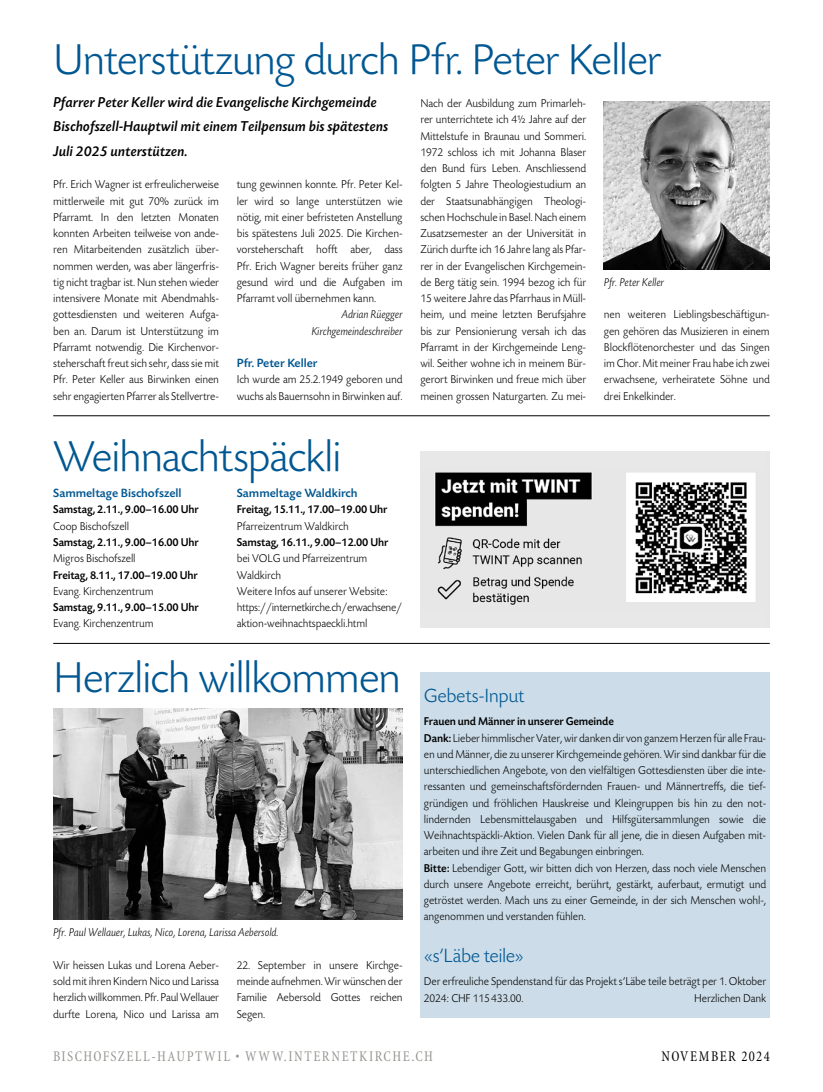
<style>
.page{position:relative;width:823px;height:1092px;background:#fff}
.page>*{position:absolute;margin:0;border:0;box-sizing:border-box;transform-origin:0 0}
.t1{font:300 45px "Today SBOP";letter-spacing:-.035em;color:#005792}
.t2{font:300 20px "Today SBOP";letter-spacing:-.02em;color:#005792}
.t3{font:italic 500 15px/24.4px "Today SBOP";color:#000}
.t4{font:condensed 15px "Minion";letter-spacing:.105em;color:#959490;scale:.95 1}
.t5{font:condensed 15px "Minion";letter-spacing:.095em;color:#000;scale:.95 1}
.t6{font:500 12.5px "Today SBOP";color:#005792}
.t7{font:300 11.88px/16.2px "Today SBOP";letter-spacing:-.01em;color:#000;text-align:justify;scale:.95 1}
.t8{font:500 11.88px "Today SBOP";letter-spacing:-.01em;color:#000;scale:.95 1}
.t9{font:italic 300 11.88px/16.2px "Today SBOP";letter-spacing:-.01em;color:#000;text-align:right;scale:.95 1}
.s1{font-weight:500}
</style>
<div class="page">
<div style="left:420px;top:671px;width:349px;height:346px;background:#ccdde9"></div>
<img style="left:603px;top:102px;width:166px;height:167px">
<img style="left:53px;top:708px;width:349px;height:211px">
<hr style="left:53px;top:415px;width:716px;height:1px;background:#000">
<hr style="left:53px;top:643px;width:716px;height:1px;background:#000">
<img style="left:420px;top:467px;width:349px;height:160px">
<div style="left:420px;top:613px;width:349px;height:9px;background:#e8e8e8"></div>
<div style="left:420px;top:458px;width:349px;height:9px;background:#e8e8e8"></div>
<h1 class="t1" style="left:53px;top:36px;width:609px">Unterstützung durch Pfr. Peter Keller</h1>
<p class="t3" style="left:53px;top:90px;width:336px">Pfarrer Peter Keller wird die Evangelische Kirchgemeinde<br>Bischofszell-Hauptwil mit einem Teilpensum bis spätestens<br>Juli 2025 unterstützen.</p>
<p class="t7" style="left:420px;top:95px;width:176px">Nach der Ausbildung zum Primarleh&shy;rer unterrichtete ich 4½ Jahre auf der Mittelstufe in Braunau und Sommeri.<br>1972 schloss ich mit Johanna Blaser den Bund fürs Leben. Anschliessend folgten 5 Jahre Theologiestudium an der Staatsunabhängigen Theologi&shy;schen Hochschule in Basel. Nach einem Zusatzsemester an der Universität in Zürich durfte ich 16 Jahre lang als Pfar&shy;rer in der Evangelischen Kirchgemein&shy;de Berg tätig sein. 1994 bezog ich für 15 weitere Jahre das Pfarrhaus in Müll&shy;heim, und meine letzten Berufsjahre bis zur Pensionierung versah ich das Pfarramt in der Kirchgemeinde Leng&shy;wil. Seither wohne ich in meinem Bür&shy;gerort Birwinken und freue mich über meinen grossen Naturgarten. Zu mei-</p>
<p class="t7" style="left:53px;top:177px;width:176px">Pfr. Erich Wagner ist erfreulicherweise mittlerweile mit gut 70% zurück im Pfarramt. In den letzten Monaten konnten Arbeiten teilweise von ande&shy;ren Mitarbeitenden zusätzlich über&shy;nommen werden, was aber längerfris&shy;tig nicht tragbar ist. Nun stehen wieder intensivere Monate mit Abendmahls&shy;gottesdiensten und weiteren Aufga&shy;ben an. Darum ist Unterstützung im Pfarramt notwendig. Die Kirchenvor&shy;steherschaft freut sich sehr, dass sie mit Pfr. Peter Keller aus Birwinken einen sehr engagierten Pfarrer als Stellvertre-</p>
<p class="t7" style="left:237px;top:177px;width:176px">tung gewinnen konnte. Pfr. Peter Kel&shy;ler wird so lange unterstützen wie nötig, mit einer befristeten Anstellung bis spätestens Juli 2025. Die Kirchen&shy;vorsteherschaft hofft aber, dass Pfr. Erich Wagner bereits früher ganz gesund wird und die Aufgaben im Pfarramt voll übernehmen kann.</p>
<p class="t9" style="left:603px;top:274px;width:65px">Pfr. Peter Keller</p>
<p class="t7" style="left:603px;top:307px;width:176px">nen weiteren Lieblingsbeschäftigun&shy;gen gehören das Musizieren in einem Blockflötenorchester und das Singen im Chor. Mit meiner Frau habe ich zwei erwachsene, verheiratete Söhne und drei Enkelkinder.</p>
<p class="t9" style="left:311px;top:307px;width:97px">Adrian Rüegger<br>Kirchgemeindeschreiber</p>
<p class="t6" style="left:237px;top:356px;width:82px">Pfr. Peter Keller</p>
<p class="t7" style="left:237px;top:372px;width:176px">Ich wurde am 25.2.1949 geboren und wuchs als Bauernsohn in Birwinken auf.</p>
<h1 class="t1" style="left:53px;top:433px;width:290px">Weihnachtspäckli</h1>
<p class="t6" style="left:53px;top:486px;width:130px">Sammeltage Bischofszell</p>
<p class="t8" style="left:53px;top:503px;width:155px">Samstag, 2.11., 9.00–16.00 Uhr</p>
<p class="t7" style="left:53px;top:518px;width:81px">Coop Bischofszell</p>
<p class="t8" style="left:53px;top:536px;width:155px">Samstag, 2.11., 9.00–16.00 Uhr</p>
<p class="t7" style="left:53px;top:550px;width:88px">Migros Bischofszell</p>
<p class="t8" style="left:53px;top:568px;width:154px">Freitag, 8.11., 17.00–19.00 Uhr</p>
<p class="t7" style="left:53px;top:583px;width:107px">Evang. Kirchenzentrum</p>
<p class="t8" style="left:53px;top:601px;width:155px">Samstag, 9.11., 9.00–15.00 Uhr</p>
<p class="t7" style="left:53px;top:615px;width:107px">Evang. Kirchenzentrum</p>
<p class="t6" style="left:237px;top:486px;width:122px">Sammeltage Waldkirch</p>
<p class="t8" style="left:237px;top:503px;width:160px">Freitag, 15.11., 17.00–19.00 Uhr</p>
<p class="t7" style="left:237px;top:518px;width:119px">Pfarreizentrum Waldkirch</p>
<p class="t8" style="left:237px;top:536px;width:161px">Samstag, 16.11., 9.00–12.00 Uhr</p>
<p class="t7" style="left:237px;top:550px;width:175px;text-align:left">bei VOLG und Pfarreizentrum<br>Waldkirch<br>Weitere Infos auf unserer Website: https://internetkirche.ch/erwachsene/ aktion-weihnachtspaeckli.html</p>
<h1 class="t1" style="left:53px;top:653px;width:349px">Herzlich willkommen</h1>
<p class="t9" style="left:53px;top:924px;width:239px">Pfr. Paul Wellauer, Lukas, Nico, Lorena, Larissa Aebersold.</p>
<p class="t7" style="left:237px;top:957px;width:176px">22. September in unsere Kirchge&shy;meinde aufnehmen. Wir wünschen der Familie Aebersold Gottes reichen Segen.</p>
<p class="t7" style="left:53px;top:957px;width:176px">Wir heissen Lukas und Lorena Aeber&shy;sold mit ihren Kindern Nico und Larissa herzlich willkommen. Pfr. Paul Wellauer durfte Lorena, Nico und Larissa am</p>
<h2 class="t2" style="left:423px;top:685px;width:102px">Gebets-Input</h2>
<p class="t7" style="left:423px;top:713px;width:361px;text-align:left"><span class="s1">Frauen und Männer in unserer Gemeinde<br>Dank:</span> Lieber himmlischer Vater, wir danken dir von ganzem Herzen für alle Frau&shy;en und Männer, die zu unserer Kirchgemeinde gehören. Wir sind dankbar für die unterschiedlichen Angebote, von den vielfältigen Gottesdiensten über die inte&shy;ressanten und gemeinschaftsfördernden Frauen- und Männertreffs, die tief&shy;gründigen und fröhlichen Hauskreise und Kleingruppen bis hin zu den not&shy;lindernden Lebensmittelausgaben und Hilfsgütersammlungen sowie die Weihnachtspäckli-Aktion. Vielen Dank für all jene, die in diesen Aufgaben mit&shy;arbeiten und ihre Zeit und Begabungen einbringen.<br><span class="s1">Bitte:</span> Lebendiger Gott, wir bitten dich von Herzen, dass noch viele Menschen durch unsere Angebote erreicht, berührt, gestärkt, auferbaut, ermutigt und getröstet werden. Mach uns zu einer Gemeinde, in der sich Menschen wohl-, angenommen und verstanden fühlen.</p>
<h2 class="t2" style="left:423px;top:944px;width:101px">«s’Läbe teile»</h2>
<p class="t7" style="left:423px;top:973px;width:361px">Der erfreuliche Spendenstand für das Projekt s’Läbe teile beträgt per 1. Oktober<br>2024: CHF 115433.00.</p>
<p class="t7" style="left:693px;top:989px;width:77px">Herzlichen Dank</p>
<p class="t4" style="left:53px;top:1048px;width:401px">BISCHOFSZELL-HAUPTWIL • WWW.INTERNETKIRCHE.CH</p>
<p class="t5" style="left:661px;top:1048px;width:115px">NOVEMBER 2024</p>
</div>
